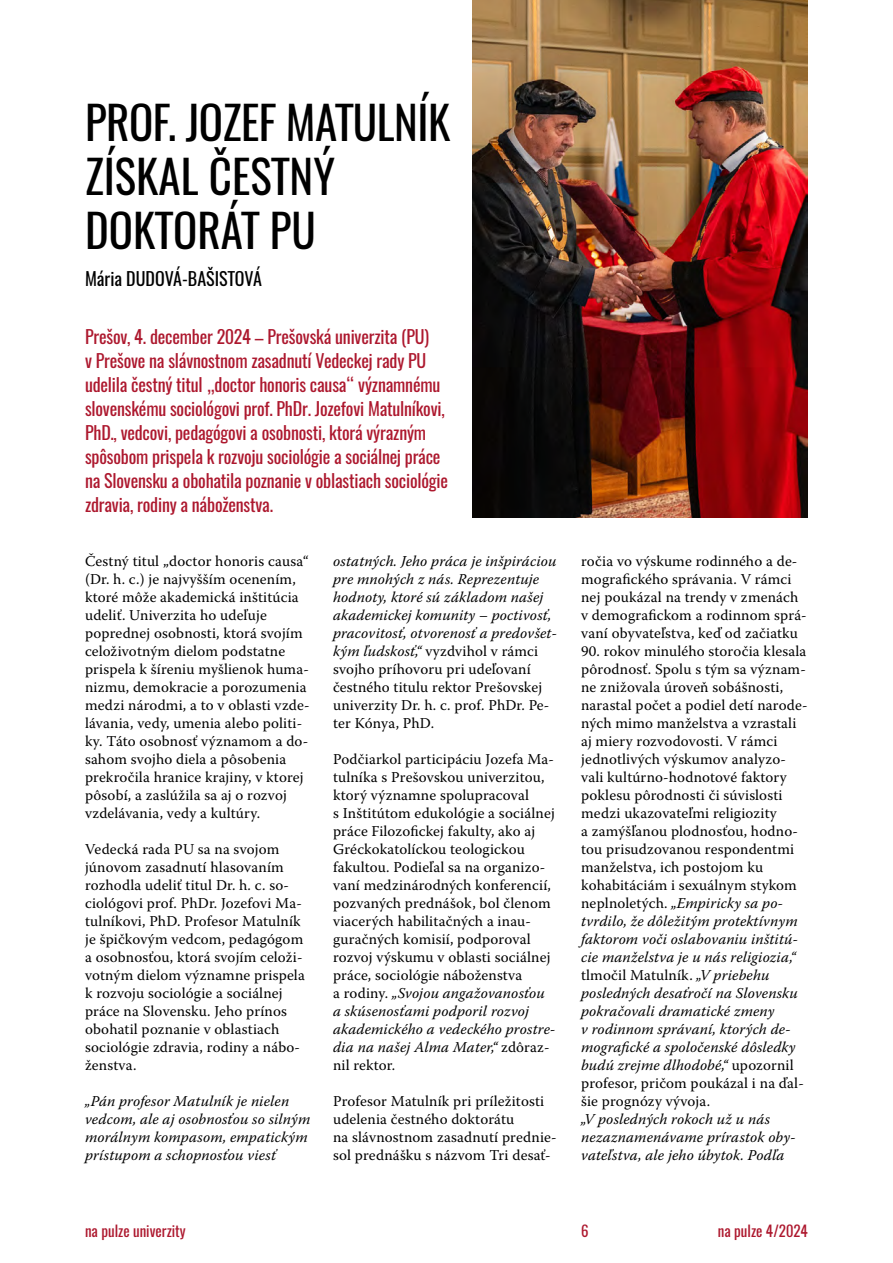
<style>
.page{position:relative;width:893px;height:1263px;background:#fff}
.page>*{position:absolute;margin:0;border:0;box-sizing:border-box;transform-origin:0 0}
.t1{font:45px/54px "Oswald";color:#000}
.t2{font:18px/24px "Oswald";letter-spacing:-.01em;color:#ad182e}
.t3{font:18px "Oswald";color:#000}
.t4{font:15px/18px "Warnock Pro";letter-spacing:.01em;color:#000}
.t5{font:italic 15px/18px "Warnock Pro";letter-spacing:.01em;color:#000}
.t6{font:15px "Oswald";color:#ad182e}
.s1{font-style:normal}
.s2{font-style:italic}
</style>
<div class="page">
<img style="left:472px;top:0;width:336px;height:517px">
<h1 class="t1" style="left:85px;top:95px;width:367px">PROF. JOZEF MATULNÍK<br>ZÍSKAL ČESTNÝ<br>DOKTORÁT PU</h1>
<p class="t3" style="left:85px;top:266px;width:179px">Mária DUDOVÁ-BAŠISTOVÁ</p>
<p class="t2" style="left:85px;top:325px;width:364px">Prešov, 4. december 2024 – Prešovská univerzita (PU)<br>v Prešove na slávnostnom zasadnutí Vedeckej rady PU udelila čestný titul „doctor honoris causa“ významnému slovenskému sociológovi prof. PhDr. Jozefovi Matulníkovi, PhD., vedcovi, pedagógovi a osobnosti, ktorá výrazným spôsobom prispela k rozvoju sociológie a sociálnej práce na Slovensku a obohatila poznanie v oblastiach sociológie zdravia, rodiny a náboženstva.</p>
<p class="t4" style="left:85px;top:552px;width:226px">Čestný titul „doctor honoris causa“ (Dr. h. c.) je najvyšším ocenením, ktoré môže akademická inštitúcia udeliť. Univerzita ho udeľuje poprednej osobnosti, ktorá svojím celoživotným dielom podstatne prispela k šíreniu myšlienok huma&shy;nizmu, demokracie a porozumenia medzi národmi, a to v oblasti vzde&shy;lávania, vedy, umenia alebo politi&shy;ky. Táto osobnosť významom a do&shy;sahom svojho diela a pôsobenia prekročila hranice krajiny, v ktorej pôsobí, a zaslúžila sa aj o rozvoj vzdelávania, vedy a kultúry.</p>
<p class="t4" style="left:85px;top:840px;width:221px">Vedecká rada PU sa na svojom júnovom zasadnutí hlasovaním rozhodla udeliť titul Dr. h. c. so&shy;ciológovi prof. PhDr. Jozefovi Ma&shy;tulníkovi, PhD. Profesor Matulník je špičkovým vedcom, pedagógom a osobnosťou, ktorá svojím celoži&shy;votným dielom významne prispela k rozvoju sociológie a sociálnej práce na Slovensku. Jeho prínos obohatil poznanie v oblastiach sociológie zdravia, rodiny a nábo&shy;ženstva.</p>
<p class="t5" style="left:85px;top:1092px;width:227px">„Pán profesor Matulník je nielen vedcom, ale aj osobnosťou so silným morálnym kompasom, empatickým prístupom a schopnosťou viesť</p>
<p class="t5" style="left:333px;top:552px;width:225px">ostatných. Jeho práca je inšpiráciou pre mnohých z nás. Reprezentuje hodnoty, ktoré sú základom našej akademickej komunity – poctivosť, pracovitosť, otvorenosť a predovšet&shy;kým ľudskosť,“ <span class="s1">vyzdvihol v rámci svojho príhovoru pri udeľovaní čestného titulu rektor Prešovskej univerzity Dr. h. c. prof. PhDr. Pe&shy;ter Kónya, PhD.</span></p>
<p class="t4" style="left:333px;top:750px;width:224px">Podčiarkol participáciu Jozefa Ma&shy;tulníka s Prešovskou univerzitou, ktorý významne spolupracoval<br>s Inštitútom edukológie a sociálnej práce Filozofickej fakulty, ako aj<br>Gréckokatolíckou teologickou fakultou. Podieľal sa na organizo&shy;vaní medzinárodných konferencií, pozvaných prednášok, bol členom viacerých habilitačných a inau&shy;guračných komisií, podporoval rozvoj výskumu v oblasti sociálnej práce, sociológie náboženstva<br>a rodiny. <span class="s2">„Svojou angažovanosťou a skúsenosťami podporil rozvoj akademického a vedeckého prostre&shy;dia na našej Alma Mater,“</span> zdôraz&shy;nil rektor.</p>
<p class="t4" style="left:333px;top:1092px;width:225px">Profesor Matulník pri príležitosti udelenia čestného doktorátu<br>na slávnostnom zasadnutí prednie&shy;sol prednášku s názvom Tri desať-</p>
<p class="t4" style="left:581px;top:552px;width:227px">ročia vo výskume rodinného a de&shy;mografického správania. V rámci nej poukázal na trendy v zmenách v demografickom a rodinnom sprá&shy;vaní obyvateľstva, keď od začiatku</p>
<p class="t4" style="left:581px;top:642px;width:228px">90. rokov minulého storočia klesala pôrodnosť. Spolu s tým sa význam&shy;ne znižovala úroveň sobášnosti, narastal počet a podiel detí narode&shy;ných mimo manželstva a vzrastali aj miery rozvodovosti. V rámci jednotlivých výskumov analyzo&shy;vali kultúrno-hodnotové faktory poklesu pôrodnosti či súvislosti medzi ukazovateľmi religiozity<br>a zamýšľanou plodnosťou, hodno&shy;tou prisudzovanou respondentmi manželstva, ich postojom ku kohabitáciám i sexuálnym stykom neplnoletých. <span class="s2">„Empiricky sa po&shy;tvrdilo, že dôležitým protektívnym faktorom voči oslabovaniu inštitú&shy;cie manželstva je u nás religiozia,“ </span>tlmočil Matulník. <span class="s2">„V priebehu posledných desaťročí na Slovensku pokračovali dramatické zmeny<br>v rodinnom správaní, ktorých de&shy;mografické a spoločenské dôsledky budú zrejme dlhodobé,“</span> upozornil profesor, pričom poukázal i na ďal&shy;šie prognózy vývoja.</p>
<p class="t5" style="left:581px;top:1110px;width:216px">„V posledných rokoch už u nás nezaznamenávame prírastok oby&shy;vateľstva, ale jeho úbytok. Podľa</p>
<p class="t6" style="left:85px;top:1220px;width:102px">na pulze univerzity</p>
<p class="t6" style="left:581px;top:1220px;width:9px">6</p>
<p class="t6" style="left:718px;top:1220px;width:92px">na pulze 4/2024</p>
</div>
